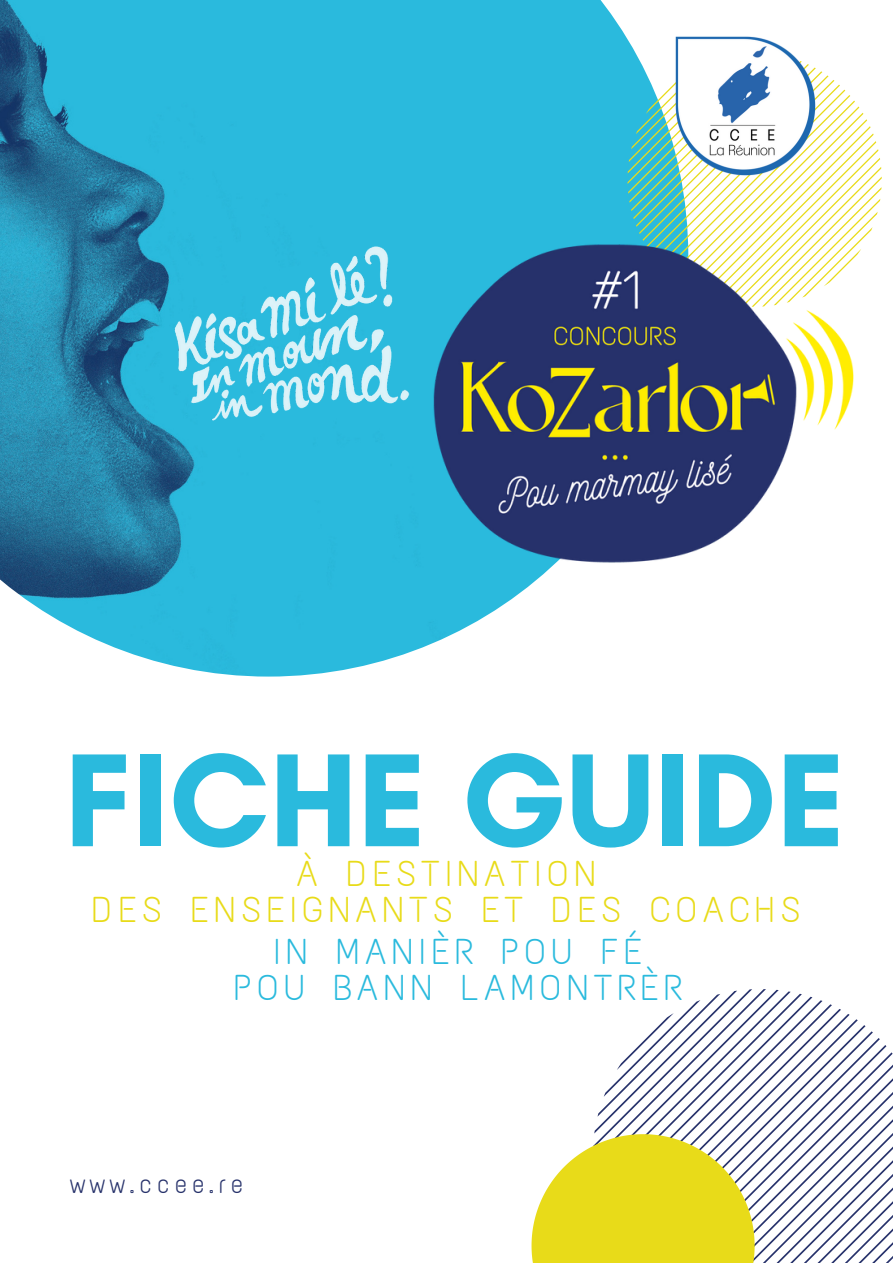
<style>
.page{position:relative;width:893px;height:1264px;background:#fff}
.page>*{position:absolute;margin:0;border:0;box-sizing:border-box;transform-origin:0 0}
.t1{font:700 134.85px "Glacial Indifference";color:#2abadd}
.t2{font:36px/36px "Text Me One";letter-spacing:.15em;color:#e8db19;text-align:center}
.t3{font:36px/36px "Text Me One";letter-spacing:.15em;color:#2abadd;text-align:center}
.t4{font:27px "Text Me One";letter-spacing:.15em;color:#27326b}
</style>
<div class="page">
<img style="left:0;top:0;width:636px;height:676px">
<svg style="left:627px;top:53px;width:254px;height:198px"></svg>
<svg style="left:531px;top:989px;width:361px;height:273px"></svg>
<img style="left:140px;top:224px;width:320px;height:227px">
<img style="left:425px;top:237px;width:435px;height:334px">
<img style="left:671px;top:36px;width:148px;height:144px">
<h1 class="t1" style="left:65px;top:718px;width:782px">FICHE GUIDE</h1>
<p class="t2" style="left:92px;top:856px;width:709px">À DESTINATION<br>DES ENSEIGNANTS ET DES COACHS</p>
<p class="t3" style="left:234px;top:934px;width:449px">IN MANIÈR POU FÉ<br>POU BANN LAMONTRÈR</p>
<p class="t4" style="left:70px;top:1167px;width:175px">www.ccee.re</p>
</div>
